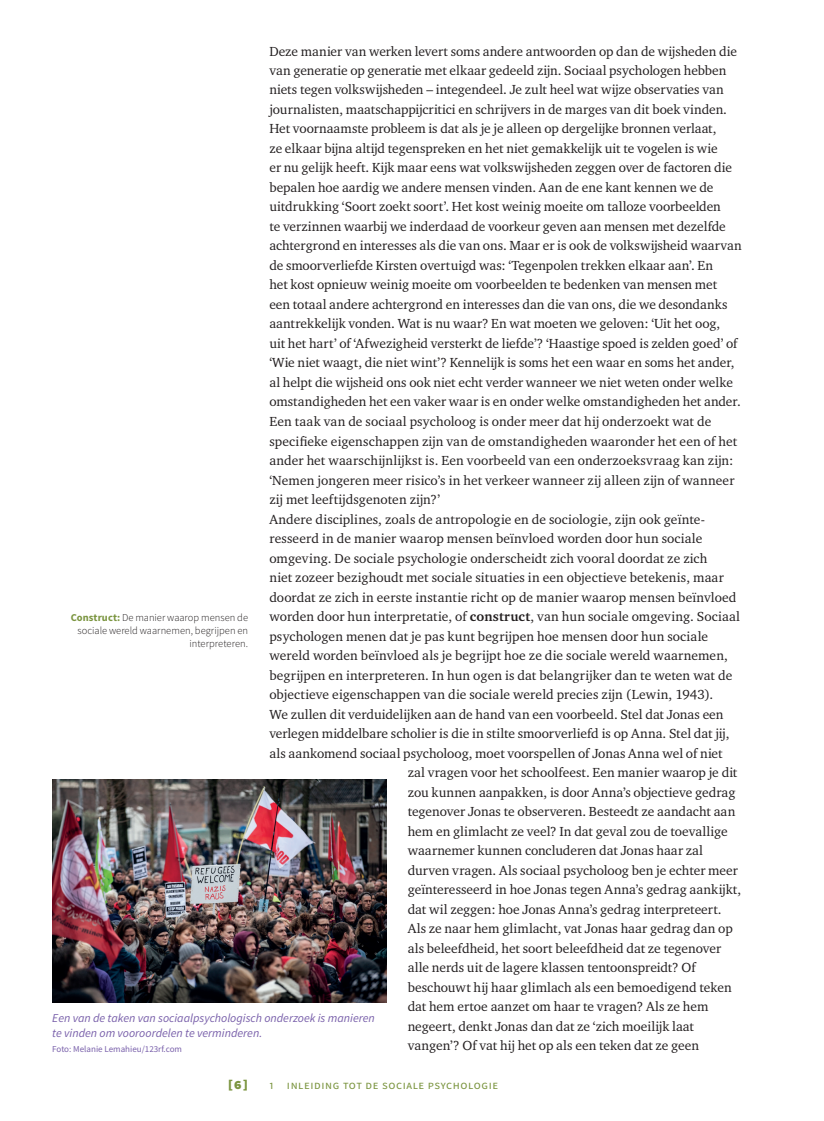
<style>
.page{position:relative;width:824px;height:1121px;background:#fff}
.page>*{position:absolute;margin:0;border:0;box-sizing:border-box;transform-origin:0 0}
.t1{font:900 15px "Source Sans Pro";color:#7b9540}
.t2{font:13.5px "Charter ITC Std";color:#231f20}
.t3{font:italic 12px/15px "Source Sans Pro";color:#7960aa}
.t4{font:12px "Source Sans Pro";letter-spacing:.05em;color:#7b9540}
.t5{font:300 10.5px/13px "Source Sans Pro";letter-spacing:.005em;color:#231f20;text-align:right}
.t6{font:9px "Source Sans Pro";color:#7960aa}
.s1{font-weight:700}
.s2{font-weight:700;color:#7b9540}
</style>
<div class="page">
<img style="left:52px;top:780px;width:334px;height:222px">
<p class="t2" style="left:269px;top:42px;width:469px">Deze manier van werken levert soms andere antwoorden op dan de wijsheden die</p>
<p class="t2" style="left:269px;top:62px;width:458px">van generatie op generatie met elkaar gedeeld zijn. Sociaal psychologen hebben</p>
<p class="t2" style="left:269px;top:81px;width:455px">niets tegen volkswijsheden – integendeel. Je zult heel wat wijze observaties van</p>
<p class="t2" style="left:269px;top:101px;width:459px">journalisten, maatschappijcritici en schrijvers in de marges van dit boek vinden.</p>
<p class="t2" style="left:269px;top:120px;width:448px">Het voornaamste probleem is dat als je je alleen op dergelijke bronnen verlaat,</p>
<p class="t2" style="left:269px;top:140px;width:449px">ze elkaar bijna altijd tegenspreken en het niet gemakkelijk uit te vogelen is wie</p>
<p class="t2" style="left:269px;top:159px;width:464px">er nu gelijk heeft. Kijk maar eens wat volkswijsheden zeggen over de factoren die</p>
<p class="t2" style="left:269px;top:179px;width:445px">bepalen hoe aardig we andere mensen vinden. Aan de ene kant kennen we de</p>
<p class="t2" style="left:269px;top:198px;width:453px">uitdrukking ‘Soort zoekt soort’. Het kost weinig moeite om talloze voorbeelden</p>
<p class="t2" style="left:269px;top:218px;width:458px">te verzinnen waarbij we inderdaad de voorkeur geven aan mensen met dezelfde</p>
<p class="t2" style="left:269px;top:237px;width:473px">achtergrond en interesses als die van ons. Maar er is ook de volkswijsheid waarvan</p>
<p class="t2" style="left:269px;top:257px;width:445px">de smoorverliefde Kirsten overtuigd was: ‘Tegenpolen trekken elkaar aan’. En</p>
<p class="t2" style="left:269px;top:276px;width:449px">het kost opnieuw weinig moeite om voorbeelden te bedenken van mensen met</p>
<p class="t2" style="left:269px;top:296px;width:459px">een totaal andere achtergrond en interesses dan die van ons, die we desondanks</p>
<p class="t2" style="left:269px;top:315px;width:452px">aantrekkelijk vonden. Wat is nu waar? En wat moeten we geloven: ‘Uit het oog,</p>
<p class="t2" style="left:269px;top:335px;width:469px">uit het hart’ of ‘Afwezigheid versterkt de liefde’? ‘Haastige spoed is zelden goed’ of</p>
<p class="t2" style="left:269px;top:354px;width:466px">‘Wie niet waagt, die niet wint’? Kennelijk is soms het een waar en soms het ander,</p>
<p class="t2" style="left:269px;top:374px;width:465px">al helpt die wijsheid ons ook niet echt verder wanneer we niet weten onder welke</p>
<p class="t2" style="left:269px;top:393px;width:472px">omstandigheden het een vaker waar is en onder welke omstandigheden het ander.</p>
<p class="t2" style="left:269px;top:413px;width:443px">Een taak van de sociaal psycholoog is onder meer dat hij onderzoekt wat de</p>
<p class="t2" style="left:269px;top:432px;width:469px">specifieke eigenschappen zijn van de omstandigheden waaronder het een of het</p>
<p class="t2" style="left:269px;top:452px;width:465px">ander het waarschijnlijkst is. Een voorbeeld van een onderzoeksvraag kan zijn:</p>
<p class="t2" style="left:269px;top:471px;width:466px">‘Nemen jongeren meer risico’s in het verkeer wanneer zij alleen zijn of wanneer</p>
<p class="t2" style="left:269px;top:491px;width:172px">zij met leeftijdsgenoten zijn?’</p>
<p class="t2" style="left:269px;top:510px;width:437px">Andere disciplines, zoals de antropologie en de sociologie, zijn ook geïnte-</p>
<p class="t2" style="left:269px;top:530px;width:434px">resseerd in de manier waarop mensen beïnvloed worden door hun sociale</p>
<p class="t2" style="left:269px;top:549px;width:439px">omgeving. De sociale psychologie onderscheidt zich vooral doordat ze zich</p>
<p class="t2" style="left:269px;top:569px;width:456px">niet zozeer bezighoudt met sociale situaties in een objectieve betekenis, maar</p>
<p class="t2" style="left:269px;top:588px;width:468px">doordat ze zich in eerste instantie richt op de manier waarop mensen beïnvloed</p>
<p class="t2" style="left:269px;top:608px;width:472px">worden door hun interpretatie, of <span class="s1">construct</span>, van hun sociale omgeving. Sociaal</p>
<p class="t2" style="left:269px;top:627px;width:440px">psychologen menen dat je pas kunt begrijpen hoe mensen door hun sociale</p>
<p class="t2" style="left:269px;top:647px;width:460px">wereld worden beïnvloed als je begrijpt hoe ze die sociale wereld waarnemen,</p>
<p class="t2" style="left:269px;top:666px;width:464px">begrijpen en interpreteren. In hun ogen is dat belangrijker dan te weten wat de</p>
<p class="t2" style="left:269px;top:686px;width:445px">objectieve eigenschappen van die sociale wereld precies zijn (Lewin, 1943).</p>
<p class="t2" style="left:269px;top:705px;width:455px">We zullen dit verduidelijken aan de hand van een voorbeeld. Stel dat Jonas een</p>
<p class="t2" style="left:269px;top:725px;width:461px">verlegen middelbare scholier is die in stilte smoorverliefd is op Anna. Stel dat jij,</p>
<p class="t2" style="left:269px;top:744px;width:454px">als aankomend sociaal psycholoog, moet voorspellen of Jonas Anna wel of niet</p>
<p class="t2" style="left:407px;top:764px;width:331px">zal vragen voor het schoolfeest. Een manier waarop je dit</p>
<p class="t2" style="left:407px;top:783px;width:329px">zou kunnen aanpakken, is door Anna’s objectieve gedrag</p>
<p class="t2" style="left:407px;top:803px;width:329px">tegenover Jonas te observeren. Besteedt ze aandacht aan</p>
<p class="t2" style="left:407px;top:822px;width:321px">hem en glimlacht ze veel? In dat geval zou de toevallige</p>
<p class="t2" style="left:407px;top:842px;width:297px">waarnemer kunnen concluderen dat Jonas haar zal</p>
<p class="t2" style="left:407px;top:861px;width:331px">durven vragen. Als sociaal psycholoog ben je echter meer</p>
<p class="t2" style="left:407px;top:881px;width:335px">geïnteresseerd in hoe Jonas tegen Anna’s gedrag aankijkt,</p>
<p class="t2" style="left:407px;top:900px;width:315px">dat wil zeggen: hoe Jonas Anna’s gedrag interpreteert.</p>
<p class="t2" style="left:407px;top:920px;width:326px">Als ze naar hem glimlacht, vat Jonas haar gedrag dan op</p>
<p class="t2" style="left:407px;top:939px;width:315px">als beleefdheid, het soort beleefdheid dat ze tegenover</p>
<p class="t2" style="left:407px;top:959px;width:289px">alle nerds uit de lagere klassen tentoonspreidt? Of</p>
<p class="t2" style="left:407px;top:978px;width:325px">beschouwt hij haar glimlach als een bemoedigend teken</p>
<p class="t2" style="left:407px;top:998px;width:302px">dat hem ertoe aanzet om haar te vragen? Als ze hem</p>
<p class="t2" style="left:407px;top:1017px;width:287px">negeert, denkt Jonas dan dat ze ‘zich moeilijk laat</p>
<p class="t2" style="left:407px;top:1037px;width:293px">vangen’? Of vat hij het op als een teken dat ze geen</p>
<p class="t5" style="left:71px;top:611px;width:179px"><span class="s2">Construct:</span> De manier waarop mensen de sociale wereld waarnemen, begrijpen en interpreteren.</p>
<p class="t3" style="left:52px;top:1010px;width:324px">Een van de taken van sociaalpsychologisch onderzoek is manieren te vinden om vooroordelen te verminderen.</p>
<p class="t6" style="left:52px;top:1043px;width:131px">Foto: Melanie Lemahieu/123rf.com</p>
<p class="t1" style="left:228px;top:1074px;width:22px">[6]</p>
<p class="t4" style="left:269px;top:1077px;width:230px">1 I nleiding tot de sociale psychologie</p>
</div>
